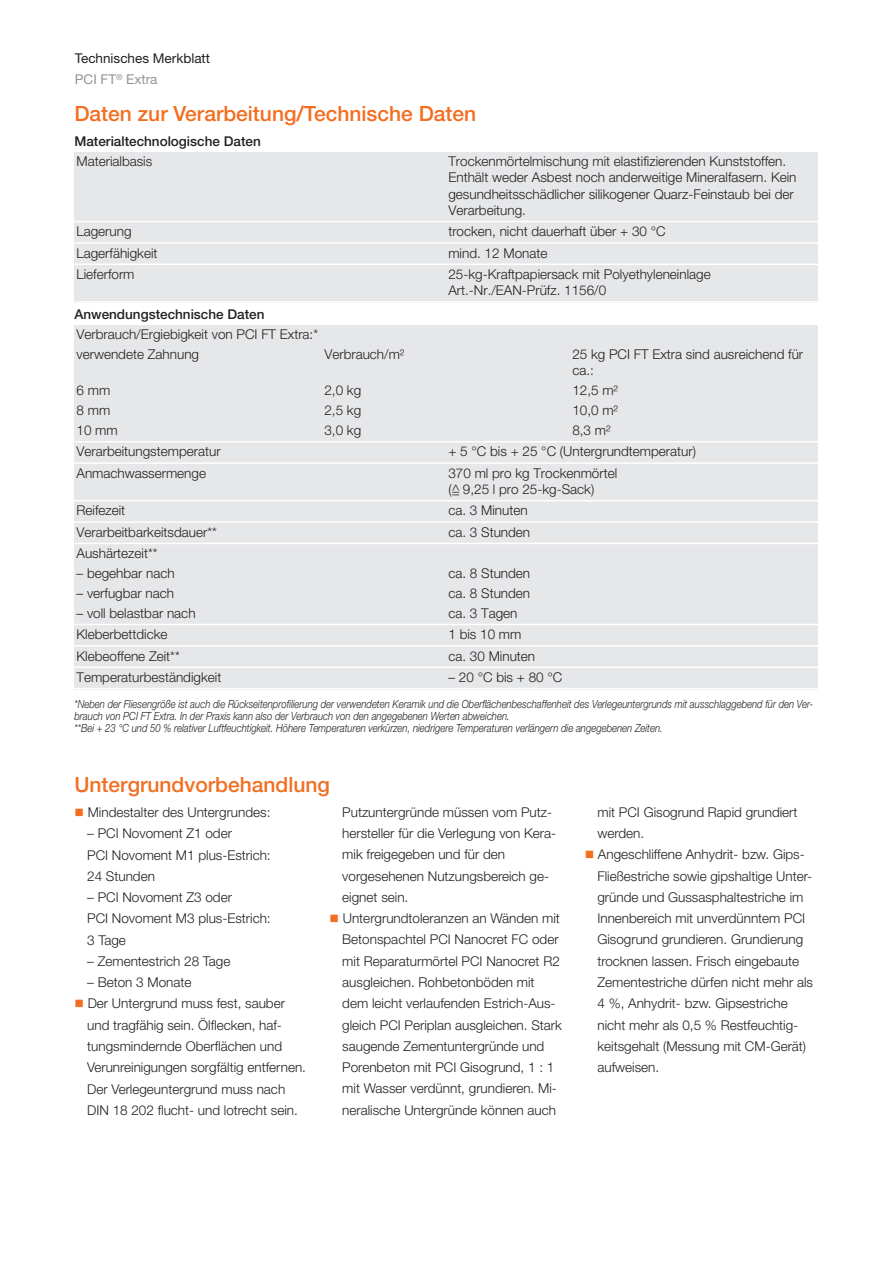
<style>
.page{position:relative;width:893px;height:1263px;background:#fff}
.page>*{position:absolute;margin:0;border:0;box-sizing:border-box;transform-origin:0 0}
.t1{font:500 21px "Helvetica Neue LT Pro";color:#f36e21}
.t2{font:300 13.5px/21.3px "Helvetica Neue LT Pro";color:#231f20}
.t3{font:500 13.5px "Helvetica Neue LT Pro";color:#231f20}
.t4{font:13.5px/21.3px "Helvetica Neue LT Pro";color:#231f20}
.t5{font:italic 300 11.25px/12px "Helvetica Neue LT Pro";color:#231f20;scale:.85 1}
.s1{color:#939598}
.s2{color:#f36e21}
</style>
<div class="page">
<div style="left:74px;top:152px;width:372px;height:69px;background:#e6e7e9"></div>
<div style="left:446px;top:152px;width:372px;height:69px;background:#e6e7e9"></div>
<div style="left:74px;top:221px;width:372px;height:22px;background:#e6e7e9"></div>
<div style="left:446px;top:221px;width:372px;height:22px;background:#e6e7e9"></div>
<div style="left:74px;top:243px;width:372px;height:21px;background:#e6e7e9"></div>
<div style="left:446px;top:243px;width:372px;height:21px;background:#e6e7e9"></div>
<div style="left:74px;top:264px;width:372px;height:39px;background:#e6e7e9"></div>
<div style="left:446px;top:264px;width:372px;height:39px;background:#e6e7e9"></div>
<hr style="left:74px;top:221px;width:744px;height:1px;background:#fff">
<hr style="left:74px;top:242px;width:744px;height:2px;background:#fff">
<hr style="left:74px;top:263px;width:744px;height:2px;background:#fff">
<hr style="left:74px;top:301px;width:744px;height:2px;background:#fff">
<div style="left:74px;top:325px;width:744px;height:20px;background:#e6e7e9"></div>
<div style="left:74px;top:345px;width:248px;height:36px;background:#e6e7e9"></div>
<div style="left:322px;top:345px;width:248px;height:36px;background:#e6e7e9"></div>
<div style="left:570px;top:345px;width:248px;height:36px;background:#e6e7e9"></div>
<div style="left:74px;top:381px;width:248px;height:20px;background:#e6e7e9"></div>
<div style="left:322px;top:381px;width:248px;height:20px;background:#e6e7e9"></div>
<div style="left:570px;top:381px;width:248px;height:20px;background:#e6e7e9"></div>
<div style="left:74px;top:401px;width:248px;height:20px;background:#e6e7e9"></div>
<div style="left:322px;top:401px;width:248px;height:20px;background:#e6e7e9"></div>
<div style="left:570px;top:401px;width:248px;height:20px;background:#e6e7e9"></div>
<div style="left:74px;top:421px;width:248px;height:21px;background:#e6e7e9"></div>
<div style="left:322px;top:421px;width:248px;height:21px;background:#e6e7e9"></div>
<div style="left:570px;top:421px;width:248px;height:21px;background:#e6e7e9"></div>
<div style="left:74px;top:442px;width:372px;height:21px;background:#e6e7e9"></div>
<div style="left:446px;top:442px;width:372px;height:21px;background:#e6e7e9"></div>
<div style="left:74px;top:463px;width:372px;height:38px;background:#e6e7e9"></div>
<div style="left:446px;top:463px;width:372px;height:38px;background:#e6e7e9"></div>
<div style="left:74px;top:501px;width:372px;height:21px;background:#e6e7e9"></div>
<div style="left:446px;top:501px;width:372px;height:21px;background:#e6e7e9"></div>
<div style="left:74px;top:522px;width:372px;height:21px;background:#e6e7e9"></div>
<div style="left:446px;top:522px;width:372px;height:21px;background:#e6e7e9"></div>
<div style="left:74px;top:543px;width:372px;height:21px;background:#e6e7e9"></div>
<div style="left:446px;top:543px;width:372px;height:21px;background:#e6e7e9"></div>
<div style="left:74px;top:564px;width:372px;height:20px;background:#e6e7e9"></div>
<div style="left:446px;top:564px;width:372px;height:20px;background:#e6e7e9"></div>
<div style="left:74px;top:584px;width:372px;height:20px;background:#e6e7e9"></div>
<div style="left:446px;top:584px;width:372px;height:20px;background:#e6e7e9"></div>
<div style="left:74px;top:604px;width:372px;height:20px;background:#e6e7e9"></div>
<div style="left:446px;top:604px;width:372px;height:20px;background:#e6e7e9"></div>
<div style="left:74px;top:624px;width:372px;height:22px;background:#e6e7e9"></div>
<div style="left:446px;top:624px;width:372px;height:22px;background:#e6e7e9"></div>
<div style="left:74px;top:646px;width:372px;height:21px;background:#e6e7e9"></div>
<div style="left:446px;top:646px;width:372px;height:21px;background:#e6e7e9"></div>
<div style="left:74px;top:667px;width:372px;height:22px;background:#e6e7e9"></div>
<div style="left:446px;top:667px;width:372px;height:22px;background:#e6e7e9"></div>
<hr style="left:74px;top:441px;width:744px;height:1px;background:#fff">
<hr style="left:74px;top:462px;width:744px;height:2px;background:#fff">
<hr style="left:74px;top:500px;width:744px;height:1px;background:#fff">
<hr style="left:74px;top:521px;width:744px;height:2px;background:#fff">
<hr style="left:74px;top:543px;width:744px;height:1px;background:#fff">
<hr style="left:74px;top:624px;width:744px;height:1px;background:#fff">
<hr style="left:74px;top:645px;width:744px;height:2px;background:#fff">
<hr style="left:74px;top:666px;width:744px;height:2px;background:#fff">
<hr style="left:74px;top:688px;width:744px;height:1px;background:#fff">
<p class="t4" style="left:75px;top:49px;width:137px">Technisches Merkblatt<br><span class="s1">PCI FT</span><sup>®</sup> <span class="s1">Extra</span></p>
<h1 class="t1" style="left:74px;top:106px;width:403px">Daten zur Verarbeitung/Technische Daten</h1>
<p class="t3" style="left:74px;top:136px;width:188px">Materialtechnologische Daten</p>
<p class="t2" style="left:77px;top:152px;width:77px">Materialbasis</p>
<p class="t2" style="left:448px;top:155px;width:350px;line-height:16.2px">Trockenmörtelmischung mit elastifizierenden Kunststoffen.<br>Enthält weder Asbest noch anderweitige Mineralfasern. Kein gesundheitsschädlicher silikogener Quarz-Feinstaub bei der Verarbeitung.</p>
<p class="t2" style="left:77px;top:222px;width:57px">Lagerung</p>
<p class="t2" style="left:448px;top:222px;width:219px">trocken, nicht dauerhaft über + 30 °C</p>
<p class="t2" style="left:77px;top:243px;width:83px">Lagerfähigkeit</p>
<p class="t2" style="left:448px;top:243px;width:101px">mind. 12 Monate</p>
<p class="t2" style="left:77px;top:265px;width:60px">Lieferform</p>
<p class="t2" style="left:448px;top:267px;width:264px;line-height:16.2px">25-kg-Kraftpapiersack mit Polyethyleneinlage<br>Art.-Nr./EAN-Prüfz. 1156/0</p>
<p class="t2" style="left:77px;top:326px;width:243px;line-height:20px">Verbrauch/Ergiebigkeit von PCI FT Extra:* verwendete Zahnung</p>
<p class="t3" style="left:74px;top:309px;width:192px">Anwendungstechnische Daten</p>
<p class="t2" style="left:324px;top:345px;width:82px">Verbrauch/m²</p>
<p class="t2" style="left:572px;top:347px;width:232px;line-height:16.2px">25 kg PCI FT Extra sind ausreichend für ca.:</p>
<p class="t2" style="left:77px;top:381px;width:35px">6 mm</p>
<p class="t2" style="left:324px;top:381px;width:38px">2,0 kg</p>
<p class="t2" style="left:572px;top:381px;width:47px">12,5 m²</p>
<p class="t2" style="left:77px;top:401px;width:35px">8 mm</p>
<p class="t2" style="left:324px;top:401px;width:38px">2,5 kg</p>
<p class="t2" style="left:572px;top:401px;width:47px">10,0 m²</p>
<p class="t2" style="left:77px;top:421px;width:43px">10 mm</p>
<p class="t2" style="left:324px;top:421px;width:38px">3,0 kg</p>
<p class="t2" style="left:572px;top:421px;width:40px">8,3 m²</p>
<p class="t2" style="left:77px;top:442px;width:146px">Verarbeitungstemperatur</p>
<p class="t2" style="left:448px;top:442px;width:249px">+ 5 °C bis + 25 °C (Untergrundtemperatur)</p>
<p class="t2" style="left:77px;top:464px;width:131px">Anmachwassermenge</p>
<p class="t2" style="left:448px;top:466px;width:170px;line-height:16.2px">370 ml pro kg Trockenmörtel (^= 9,25 l pro 25-kg-Sack)</p>
<p class="t2" style="left:77px;top:501px;width:50px">Reifezeit</p>
<p class="t2" style="left:448px;top:501px;width:81px">ca. 3 Minuten</p>
<p class="t2" style="left:77px;top:522px;width:142px">Verarbeitbarkeitsdauer**</p>
<p class="t2" style="left:448px;top:522px;width:83px">ca. 3 Stunden</p>
<p class="t2" style="left:77px;top:544px;width:83px">Aushärtezeit**</p>
<p class="t2" style="left:77px;top:564px;width:100px">– begehbar nach</p>
<p class="t2" style="left:448px;top:564px;width:83px">ca. 8 Stunden</p>
<p class="t2" style="left:77px;top:584px;width:99px">– verfugbar nach</p>
<p class="t2" style="left:448px;top:584px;width:83px">ca. 8 Stunden</p>
<p class="t2" style="left:77px;top:603px;width:121px">– voll belastbar nach</p>
<p class="t2" style="left:448px;top:603px;width:71px">ca. 3 Tagen</p>
<p class="t2" style="left:77px;top:625px;width:93px">Kleberbettdicke</p>
<p class="t2" style="left:448px;top:625px;width:75px">1 bis 10 mm</p>
<p class="t2" style="left:77px;top:646px;width:105px">Klebeoffene Zeit**</p>
<p class="t2" style="left:448px;top:646px;width:88px">ca. 30 Minuten</p>
<p class="t2" style="left:77px;top:668px;width:146px">Temperaturbeständigkeit</p>
<p class="t2" style="left:448px;top:668px;width:115px">– 20 °C bis + 80 °C</p>
<p class="t5" style="left:74px;top:699px;width:871px">*Neben der Fliesengröße ist auch die Rückseitenprofilierung der verwendeten Keramik und die Oberflächenbeschaffenheit des Verlegeuntergrunds mit ausschlaggebend für den Ver&shy;brauch von PCI FT Extra. In der Praxis kann also der Verbrauch von den angegebenen Werten abweichen.<br>**Bei + 23 °C und 50 % relativer Luftfeuchtigkeit. Höhere Temperaturen verkürzen, niedrigere Temperaturen verlängern die angegebenen Zeiten.</p>
<h1 class="t1" style="left:74px;top:777px;width:257px">Untergrundvorbehandlung</h1>
<p class="t2" style="left:74px;top:803px;width:198px"><span class="s2">■</span> Mindestalter des Untergrundes:</p>
<p class="t2" style="left:87px;top:824px;width:185px">– PCI Novoment Z1 oder<br>PCI Novoment M1 plus-Estrich:<br>24 Stunden</p>
<p class="t2" style="left:87px;top:888px;width:185px">– PCI Novoment Z3 oder<br>PCI Novoment M3 plus-Estrich:<br>3 Tage</p>
<p class="t2" style="left:87px;top:952px;width:145px">– Zementestrich 28 Tage</p>
<p class="t2" style="left:87px;top:973px;width:106px">– Beton 3 Monate</p>
<p class="t2" style="left:87px;top:994px;width:220px;text-indent:-13px"><span class="s2">■</span> Der Untergrund muss fest, sauber und tragfähig sein. Ölflecken, haf&shy;tungsmindernde Oberflächen und Verunreinigungen sorgfältig entfernen.<br>Der Verlegeuntergrund muss nach DIN 18 202 flucht- und lotrecht sein.</p>
<p class="t2" style="left:342px;top:803px;width:215px">Putzuntergründe müssen vom Putz&shy;hersteller für die Verlegung von Kera&shy;mik freigegeben und für den vorgesehenen Nutzungsbereich ge&shy;eignet sein.</p>
<p class="t2" style="left:342px;top:909px;width:221px;text-indent:-13px"><span class="s2">■</span> Untergrundtoleranzen an Wänden mit Betonspachtel PCI Nanocret FC oder mit Reparaturmörtel PCI Nanocret R2 ausgleichen. Rohbetonböden mit dem leicht verlaufenden Estrich-Aus&shy;gleich PCI Periplan ausgleichen. Stark saugende Zementuntergründe und Porenbeton mit PCI Gisogrund, 1 : 1 mit Wasser verdünnt, grundieren. Mi&shy;neralische Untergründe können auch</p>
<p class="t2" style="left:597px;top:803px;width:202px">mit PCI Gisogrund Rapid grundiert werden.</p>
<p class="t2" style="left:597px;top:845px;width:217px;text-indent:-13px"><span class="s2">■</span> Angeschliffene Anhydrit- bzw. Gips-Fließestriche sowie gipshaltige Unter&shy;gründe und Gussasphaltestriche im Innenbereich mit unverdünntem PCI Gisogrund grundieren. Grundierung trocknen lassen. Frisch eingebaute Zementestriche dürfen nicht mehr als 4 %, Anhydrit- bzw. Gipsestriche nicht mehr als 0,5 % Restfeuchtig&shy;keitsgehalt (Messung mit CM-Gerät) aufweisen.</p>
</div>
